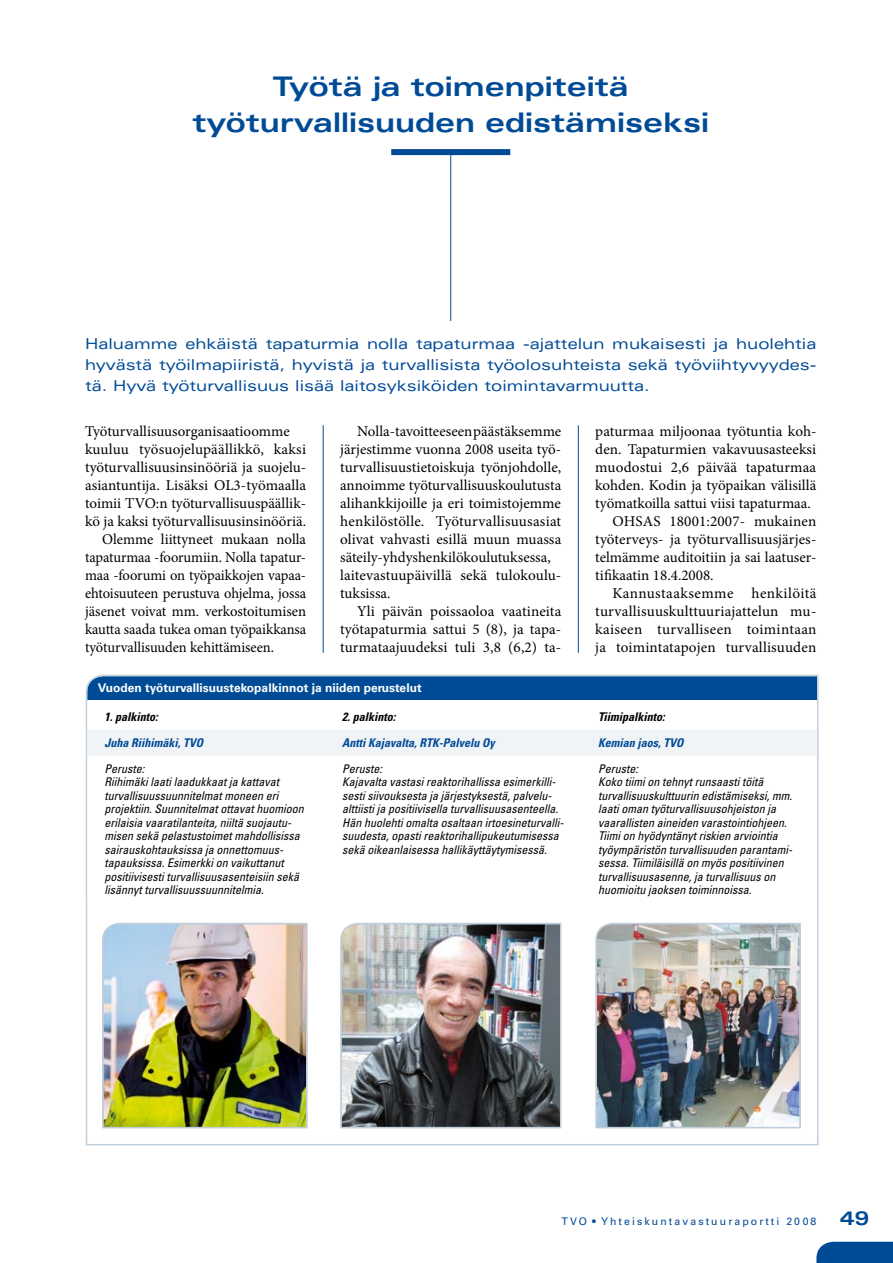
<style>
.page{position:relative;width:893px;height:1263px;background:#fff}
.page>*{position:absolute;margin:0;border:0;box-sizing:border-box;transform-origin:0 0}
.t1{font:700 expanded 27px/36px "Univers LT Std";color:#004b96;text-align:center}
.t2{font:15px/18px "Minion Pro";color:#000}
.t3{font:expanded 15px/21px "Univers LT Std";color:#004b96;text-align:justify}
.t4{font:15px "Minion Pro";letter-spacing:.02em;color:#000}
.t5{font:15px "Minion Pro";letter-spacing:.03em;color:#000}
.t6{font:italic condensed 12px/13.5px "Univers LT Std";color:#000}
.t7{font:italic 700 condensed 12px "Univers LT Std";color:#004b96}
.t8{font:700 12px "Univers LT Std";color:#fff}
.t9{font:italic 700 condensed 12px "Univers LT Std";color:#000}
.t10{font:10.5px "Univers LT Std";letter-spacing:.2em;color:#004b96}
.s1{font-weight:700;font-stretch:expanded;font-size:19.5px}
</style>
<div class="page">
<img style="left:85px;top:674px;width:734px;height:472px">
<hr style="left:323px;top:425px;width:1px;height:228px;background:#004b96">
<hr style="left:578px;top:425px;width:1px;height:228px;background:#004b96">
<div style="left:391px;top:149px;width:119px;height:6px;background:#004b96"></div>
<hr style="left:450px;top:151px;width:1px;height:210px;background:#004b96">
<div style="left:85px;top:321px;width:731px;height:70px;background:#fff"></div>
<svg style="left:88px;top:704px;width:728px;height:199px"></svg>
<div style="left:88px;top:730px;width:728px;height:26px;background:#f1f4f7"></div>
<div style="left:816px;top:1242px;width:77px;height:21px;background:#004b96"></div>
<h1 class="t1" style="left:192px;top:68px;width:518px">Työtä ja toimenpiteitä työturvallisuuden edistämiseksi</h1>
<p class="t3" style="left:85px;top:333px;width:733px">Haluamme ehkäistä tapaturmia nolla tapaturmaa -ajattelun mukaisesti ja huolehtia hyvästä työilmapiiristä, hyvistä ja turvallisista työolosuhteista sekä työviihtyvyydes&shy;tä. Hyvä työturvallisuus lisää laitosyksiköiden toimintavarmuutta.</p>
<p class="t2" style="left:595px;top:422px;width:223px">paturmaa miljoonaa työtuntia koh-</p>
<p class="t2" style="left:595px;top:440px;width:222px">den. Tapaturmien vakavuusasteeksi</p>
<p class="t2" style="left:595px;top:458px;width:222px">muodostui 2,6 päivää tapaturmaa</p>
<p class="t2" style="left:595px;top:476px;width:222px">kohden. Kodin ja työpaikan välisillä</p>
<p class="t2" style="left:595px;top:494px;width:217px">työmatkoilla sattui viisi tapaturmaa.</p>
<p class="t2" style="left:612px;top:512px;width:206px">OHSAS 18001:2007- mukainen</p>
<p class="t2" style="left:595px;top:530px;width:223px">työterveys- ja työturvallisuusjärjes-</p>
<p class="t2" style="left:595px;top:548px;width:223px">telmämme auditoitiin ja sai laatuser-</p>
<p class="t2" style="left:595px;top:566px;width:120px">tifikaatin 18.4.2008.</p>
<p class="t5" style="left:612px;top:583px;width:206px">Kannustaaksemme henkilöitä</p>
<p class="t2" style="left:595px;top:602px;width:223px">turvallisuuskulttuuriajattelun mu-</p>
<p class="t4" style="left:595px;top:619px;width:223px">kaiseen turvalliseen toimintaan</p>
<p class="t2" style="left:595px;top:638px;width:222px">ja toimintatapojen turvallisuuden</p>
<p class="t2" style="left:85px;top:422px;width:206px">Työturvallisuusorganisaatioomme</p>
<p class="t2" style="left:85px;top:440px;width:223px">kuuluu työsuojelupäällikkö, kaksi</p>
<p class="t2" style="left:85px;top:458px;width:223px">työturvallisuusinsinööriä ja suojelu-</p>
<p class="t2" style="left:85px;top:476px;width:223px">asiantuntija. Lisäksi OL3-työmaalla</p>
<p class="t2" style="left:85px;top:494px;width:223px">toimii TVO:n työturvallisuuspäällik-</p>
<p class="t2" style="left:85px;top:512px;width:223px">kö ja kaksi työturvallisuusinsinööriä.</p>
<p class="t2" style="left:102px;top:530px;width:206px">Olemme liittyneet mukaan nolla</p>
<p class="t2" style="left:85px;top:548px;width:223px">tapaturmaa -foorumiin. Nolla tapatur-</p>
<p class="t2" style="left:85px;top:566px;width:223px">maa -foorumi on työpaikkojen vapaa-</p>
<p class="t2" style="left:85px;top:584px;width:223px">ehtoisuuteen perustuva ohjelma, jossa</p>
<p class="t2" style="left:85px;top:602px;width:223px">jäsenet voivat mm. verkostoitumisen</p>
<p class="t2" style="left:85px;top:620px;width:223px">kautta saada tukea oman työpaikkansa</p>
<p class="t2" style="left:85px;top:638px;width:191px">työturvallisuuden kehittämiseen.</p>
<p class="t2" style="left:340px;top:422px;width:223px;text-indent:17px">Nolla-tavoitteeseen päästäksemme järjestimme vuonna 2008 useita työ&shy;turvallisuustietoiskuja työnjohdolle, annoimme työturvallisuuskoulutusta alihankkijoille ja eri toimistojemme henkilöstölle. Työturvallisuusasiat olivat vahvasti esillä muun muassa säteily-yhdyshenkilökoulutuksessa, laitevastuupäivillä sekä tulokoulu&shy;tuksissa.</p>
<p class="t2" style="left:340px;top:602px;width:223px;text-align:justify;text-indent:17px">Yli päivän poissaoloa vaatineita työtapaturmia sattui 5 (8), ja tapa&shy;turmataajuudeksi tuli 3,8 (6,2) ta-</p>
<p class="t8" style="left:98px;top:681px;width:325px">Vuoden työturvallisuustekopalkinnot ja niiden perustelut</p>
<p class="t9" style="left:105px;top:710px;width:55px">1. palkinto:</p>
<p class="t9" style="left:342px;top:710px;width:55px">2. palkinto:</p>
<p class="t9" style="left:598px;top:710px;width:68px">Tiimipalkinto:</p>
<p class="t7" style="left:105px;top:735px;width:100px">Juha Riihimäki, TVO</p>
<p class="t7" style="left:342px;top:735px;width:154px">Antti Kajavalta, RTK-Palvelu Oy</p>
<p class="t7" style="left:598px;top:735px;width:87px">Kemian jaos, TVO</p>
<p class="t6" style="left:105px;top:762px;width:201px">Peruste:<br>Riihimäki laati laadukkaat ja kattavat turvallisuussuunnitelmat moneen eri projektiin. Suunnitelmat ottavat huomioon erilaisia vaaratilanteita, niiltä suojautu&shy;misen sekä pelastustoimet mahdollisissa sairauskohtauksissa ja onnettomuus&shy;tapauksissa. Esimerkki on vaikuttanut positiivisesti turvallisuusasenteisiin sekä lisännyt turvallisuussuunnitelmia.</p>
<p class="t6" style="left:342px;top:762px;width:223px">Peruste:<br>Kajavalta vastasi reaktorihallissa esimerkilli&shy;sesti siivouksesta ja järjestyksestä, palvelu&shy;alttiisti ja positiivisella turvallisuusasenteella.<br>Hän huolehti omalta osaltaan irtoesineturvalli&shy;suudesta, opasti reaktorihallipukeutumisessa sekä oikeanlaisessa hallikäyttäytymisessä.</p>
<p class="t6" style="left:598px;top:762px;width:196px">Peruste:<br>Koko tiimi on tehnyt runsaasti töitä turvallisuuskulttuurin edistämiseksi, mm. laati oman työturvallisuusohjeiston ja vaarallisten aineiden varastointiohjeen.<br>Tiimi on hyödyntänyt riskien arviointia työympäristön turvallisuuden parantami&shy;sessa. Tiimiläisillä on myös positiivinen turvallisuusasenne, ja turvallisuus on huomioitu jaoksen toiminnoissa.</p>
<p class="t10" style="left:561px;top:1215px;width:309px">TVO • Yhteiskuntavastuuraportti 2008 <span class="s1">49</span></p>
</div>
